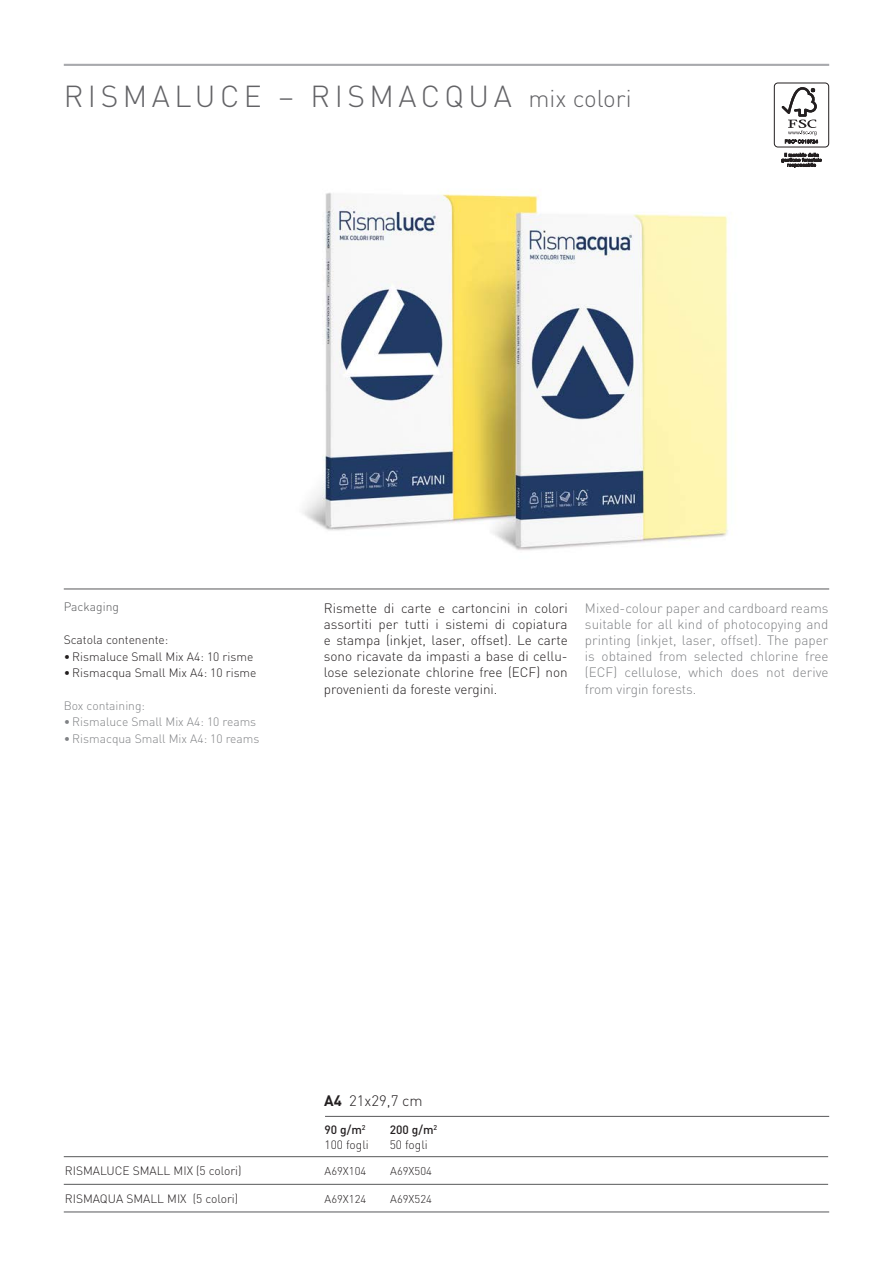
<style>
.page{position:relative;width:893px;height:1263px;background:#fff}
.page>*{position:absolute;margin:0;border:0;box-sizing:border-box;transform-origin:0 0}
.t1{font:300 30px "DIN";letter-spacing:.15em;color:#636366}
.t2{font:300 15px "DIN";color:#231f20}
.t3{font:300 13.5px/16.2px "DIN";color:#231f20;text-align:justify}
.t4{font:300 13.5px/16.2px "DIN";color:#808285;text-align:justify}
.t5{font:300 12.15px "DIN";color:#231f20}
.t6{font:300 12.15px "DIN";color:#808285}
.t7{font:300 12.15px "DIN";color:#57585a}
.t8{font:300 12px/15px "DIN";color:#231f20}
.t9{font:300 11.25px "DIN";color:#231f20}
.s1{font-size:24px}
.s2{font-weight:700}
.s3{font-weight:500}
</style>
<div class="page">
<hr style="left:64px;top:64px;width:765px;height:2px;background:#a8a9ad">
<hr style="left:64px;top:589px;width:765px;height:1px;background:#57585a">
<hr style="left:64px;top:1212px;width:765px;height:1px;background:#57585a">
<hr style="left:64px;top:1184px;width:764px;height:1px;background:#57585a">
<hr style="left:64px;top:1156px;width:764px;height:1px;background:#57585a">
<hr style="left:325px;top:1116px;width:504px;height:1px;background:#57585a">
<div style="left:774px;top:82px;width:55px;height:66px;border:1px solid #231f20;border-radius:4px"></div>
<svg style="left:782px;top:87px;width:35px;height:45px"></svg>
<img style="left:103px;top:132px;width:727px;height:458px">
<h1 class="t1" style="left:64px;top:77px;width:569px">RISMALUCE – RISMACQUA <span class="s1">mix colori</span></h1>
<p class="t7" style="left:64px;top:600px;width:57px">Packaging</p>
<p class="t5" style="left:64px;top:632px;width:106px">Scatola contenente:</p>
<p class="t5" style="left:64px;top:649px;width:191px">• Rismaluce Small Mix A4: 10 risme</p>
<p class="t5" style="left:64px;top:665px;width:194px">• Rismacqua Small Mix A4: 10 risme</p>
<p class="t6" style="left:64px;top:698px;width:83px">Box containing:</p>
<p class="t6" style="left:64px;top:714px;width:194px">• Rismaluce Small Mix A4: 10 reams</p>
<p class="t6" style="left:64px;top:731px;width:197px">• Rismacqua Small Mix A4: 10 reams</p>
<p class="t3" style="left:324px;top:599px;width:245px">Rismette di carte e cartoncini in colori assortiti per tutti i sistemi di copiatura e stampa (inkjet, laser, offset). Le carte sono ricavate da impasti a base di cellu&shy;lose selezionate chlorine free (ECF) non provenienti da foreste vergini.</p>
<p class="t4" style="left:585px;top:599px;width:245px">Mixed-colour paper and cardboard reams suitable for all kind of photocopying and printing (inkjet, laser, offset). The paper is obtained from selected chlorine free (ECF) cellulose, which does not derive from virgin forests.</p>
<p class="t8" style="left:65px;top:1163px;width:178px">RISMALUCE SMALL MIX (5 colori)</p>
<p class="t8" style="left:65px;top:1191px;width:175px">RISMAQUA SMALL MIX (5 colori)</p>
<p class="t2" style="left:324px;top:1091px;width:100px"><span class="s2">A4</span> 21x29,7 cm</p>
<p class="t8" style="left:325px;top:1122px;width:46px"><span class="s3">90 g/m</span><sup>2<br></sup>100 fogli</p>
<p class="t8" style="left:390px;top:1122px;width:49px"><span class="s3">200 g/m</span><sup>2<br></sup>50 fogli</p>
<p class="t9" style="left:325px;top:1164px;width:43px">A69X104</p>
<p class="t9" style="left:390px;top:1164px;width:43px">A69X504</p>
<p class="t9" style="left:325px;top:1192px;width:43px">A69X124</p>
<p class="t9" style="left:390px;top:1192px;width:43px">A69X524</p>
</div>
